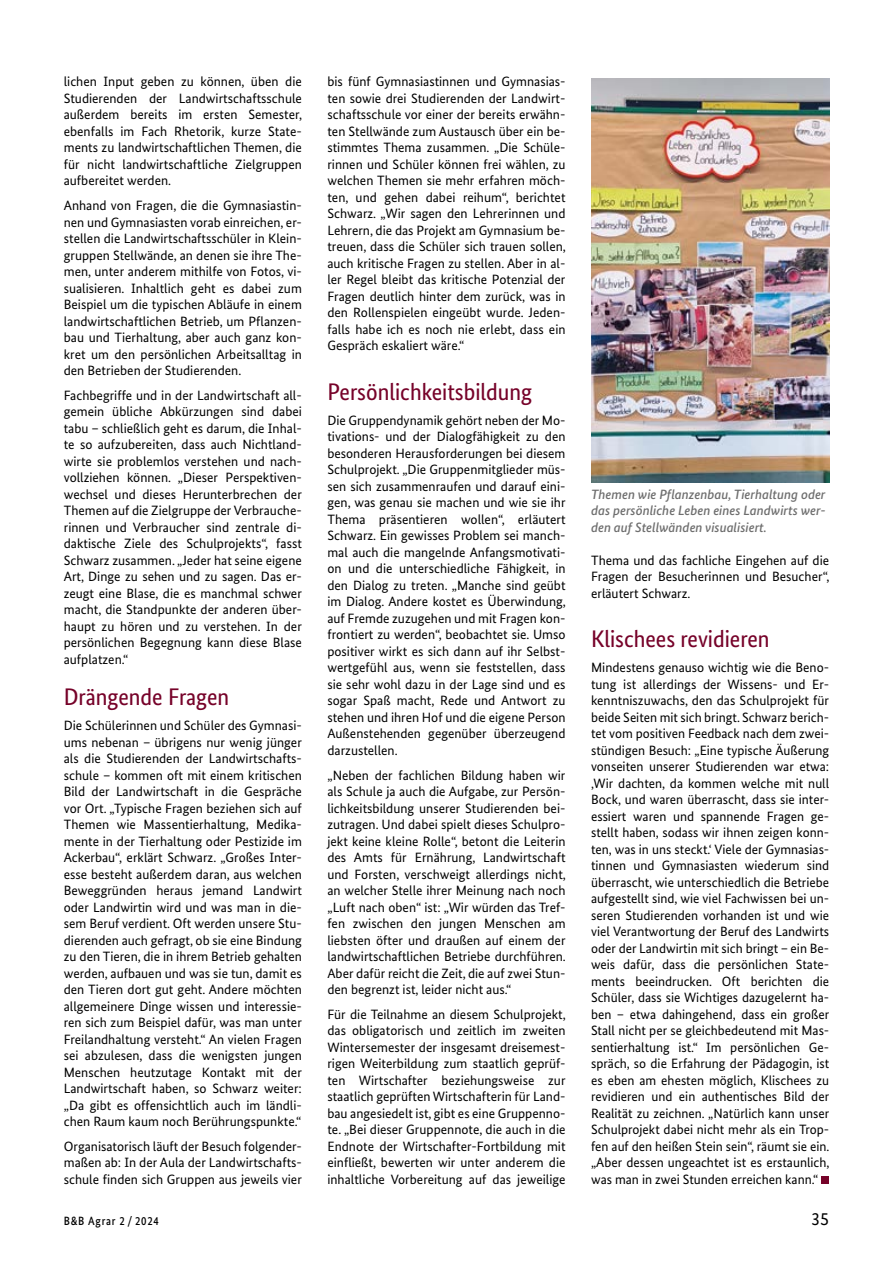
<style>
.page{position:relative;width:893px;height:1263px;background:#fff}
.page>*{position:absolute;margin:0;border:0;box-sizing:border-box;transform-origin:0 0}
.t1{font:24px "Bundes Sans Cond";color:#760229;scale:1.05 1}
.t2{font:18px "Bundes Sans";color:#000}
.t3{font:13.5px/16.5px "Bundes Sans";color:#000;text-align:justify}
.t4{font:italic 500 13.5px/16.5px "Bundes Sans";color:#6e6e6e;text-align:justify}
.t5{font:500 12px "Bundes Sans";letter-spacing:.07em;color:#000;scale:.9 1}
</style>
<div class="page">
<img style="left:591px;top:78px;width:238px;height:404px">
<div style="left:821px;top:1176px;width:8px;height:8px;background:#760229"></div>
<p class="t3" style="left:64px;top:73px;width:240px">lichen Input geben zu können, üben die Studierenden der Landwirtschaftsschule außerdem bereits im ersten Semester, ebenfalls im Fach Rhetorik, kurze State&shy;ments zu landwirtschaftlichen Themen, die für nicht landwirtschaftliche Zielgruppen aufbereitet werden.</p>
<p class="t3" style="left:64px;top:197px;width:240px">Anhand von Fragen, die die Gymnasiastin&shy;nen und Gymnasiasten vorab einreichen, er&shy;stellen die Landwirtschaftsschüler in Klein&shy;gruppen Stellwände, an denen sie ihre The&shy;men, unter anderem mithilfe von Fotos, vi&shy;sualisieren. Inhaltlich geht es dabei zum Beispiel um die typischen Abläufe in einem landwirtschaftlichen Betrieb, um Pflanzen&shy;bau und Tierhaltung, aber auch ganz kon&shy;kret um den persönlichen Arbeitsalltag in den Betrieben der Studierenden.</p>
<p class="t3" style="left:64px;top:387px;width:240px">Fachbegriffe und in der Landwirtschaft all&shy;gemein übliche Abkürzungen sind dabei tabu – schließlich geht es darum, die Inhal&shy;te so aufzubereiten, dass auch Nichtland&shy;wirte sie problemlos verstehen und nach&shy;vollziehen können. „Dieser Perspektiven&shy;wechsel und dieses Herunterbrechen der Themen auf die Zielgruppe der Verbrauche&shy;rinnen und Verbraucher sind zentrale di&shy;daktische Ziele des Schulprojekts“, fasst Schwarz zusammen. „Jeder hat seine eigene Art, Dinge zu sehen und zu sagen. Das er&shy;zeugt eine Blase, die es manchmal schwer macht, die Standpunkte der anderen über&shy;haupt zu hören und zu verstehen. In der persönlichen Begegnung kann diese Blase aufplatzen.“</p>
<h1 class="t1" style="left:64px;top:683px;width:159px">Drängende Fragen</h1>
<p class="t3" style="left:64px;top:717px;width:240px">Die Schülerinnen und Schüler des Gymnasi&shy;ums nebenan – übrigens nur wenig jünger als die Studierenden der Landwirtschafts&shy;schule – kommen oft mit einem kritischen Bild der Landwirtschaft in die Gespräche vor Ort. „Typische Fragen beziehen sich auf Themen wie Massentierhaltung, Medika&shy;mente in der Tierhaltung oder Pestizide im Ackerbau“, erklärt Schwarz. „Großes Inter&shy;esse besteht außerdem daran, aus welchen Beweggründen heraus jemand Landwirt oder Landwirtin wird und was man in die&shy;sem Beruf verdient. Oft werden unsere Stu&shy;dierenden auch gefragt, ob sie eine Bindung zu den Tieren, die in ihrem Betrieb gehalten werden, aufbauen und was sie tun, damit es den Tieren dort gut geht. Andere möchten allgemeinere Dinge wissen und interessie&shy;ren sich zum Beispiel dafür, was man unter Freilandhaltung versteht.“ An vielen Fragen sei abzulesen, dass die wenigsten jungen Menschen heutzutage Kontakt mit der Landwirtschaft haben, so Schwarz weiter: „Da gibt es offensichtlich auch im ländli&shy;chen Raum kaum noch Berührungspunkte.“</p>
<p class="t3" style="left:64px;top:1138px;width:240px">Organisatorisch läuft der Besuch folgender&shy;maßen ab: In der Aula der Landwirtschafts&shy;schule finden sich Gruppen aus jeweils vier</p>
<p class="t3" style="left:327px;top:73px;width:240px">bis fünf Gymnasiastinnen und Gymnasias&shy;ten sowie drei Studierenden der Landwirt&shy;schaftsschule vor einer der bereits erwähn&shy;ten Stellwände zum Austausch über ein be&shy;stimmtes Thema zusammen. „Die Schüle&shy;rinnen und Schüler können frei wählen, zu welchen Themen sie mehr erfahren möch&shy;ten, und gehen dabei reihum“, berichtet Schwarz. „Wir sagen den Lehrerinnen und Lehrern, die das Projekt am Gymnasium be&shy;treuen, dass die Schüler sich trauen sollen, auch kritische Fragen zu stellen. Aber in al&shy;ler Regel bleibt das kritische Potenzial der Fragen deutlich hinter dem zurück, was in den Rollenspielen eingeübt wurde. Jeden&shy;falls habe ich es noch nie erlebt, dass ein Gespräch eskaliert wäre.“</p>
<h1 class="t1" style="left:327px;top:378px;width:197px">Persönlichkeitsbildung</h1>
<p class="t3" style="left:327px;top:412px;width:240px">Die Gruppendynamik gehört neben der Mo&shy;tivations- und der Dialogfähigkeit zu den besonderen Herausforderungen bei diesem Schulprojekt. „Die Gruppenmitglieder müs&shy;sen sich zusammenraufen und darauf eini&shy;gen, was genau sie machen und wie sie ihr Thema präsentieren wollen“, erläutert Schwarz. Ein gewisses Problem sei manch&shy;mal auch die mangelnde Anfangsmotivati&shy;on und die unterschiedliche Fähigkeit, in den Dialog zu treten. „Manche sind geübt im Dialog. Andere kostet es Überwindung, auf Fremde zuzugehen und mit Fragen kon&shy;frontiert zu werden“, beobachtet sie. Umso positiver wirkt es sich dann auf ihr Selbst&shy;wertgefühl aus, wenn sie feststellen, dass sie sehr wohl dazu in der Lage sind und es sogar Spaß macht, Rede und Antwort zu stehen und ihren Hof und die eigene Person Außenstehenden gegenüber überzeugend darzustellen.</p>
<p class="t3" style="left:327px;top:766px;width:240px">„Neben der fachlichen Bildung haben wir als Schule ja auch die Aufgabe, zur Persön&shy;lichkeitsbildung unserer Studierenden bei&shy;zutragen. Und dabei spielt dieses Schulpro&shy;jekt keine kleine Rolle“, betont die Leiterin des Amts für Ernährung, Landwirtschaft und Forsten, verschweigt allerdings nicht, an welcher Stelle ihrer Meinung nach noch „Luft nach oben“ ist: „Wir würden das Tref&shy;fen zwischen den jungen Menschen am liebsten öfter und draußen auf einem der landwirtschaftlichen Betriebe durchführen.<br>Aber dafür reicht die Zeit, die auf zwei Stun&shy;den begrenzt ist, leider nicht aus.“</p>
<p class="t3" style="left:327px;top:1006px;width:240px">Für die Teilnahme an diesem Schulprojekt, das obligatorisch und zeitlich im zweiten Wintersemester der insgesamt dreisemest&shy;rigen Weiterbildung zum staatlich geprüf&shy;ten Wirtschafter beziehungsweise zur staatlich geprüften Wirtschafterin für Land&shy;bau angesiedelt ist, gibt es eine Gruppenno&shy;te. „Bei dieser Gruppennote, die auch in die Endnote der Wirtschafter-Fortbildung mit einfließt, bewerten wir unter anderem die inhaltliche Vorbereitung auf das jeweilige</p>
<p class="t4" style="left:591px;top:486px;width:236px">Themen wie Pflanzenbau, Tierhaltung oder das persönliche Leben eines Landwirts wer&shy;den auf Stellwänden visualisiert.</p>
<p class="t3" style="left:591px;top:552px;width:240px">Thema und das fachliche Eingehen auf die Fragen der Besucherinnen und Besucher“, erläutert Schwarz.</p>
<h1 class="t1" style="left:591px;top:626px;width:172px">Klischees revidieren</h1>
<p class="t3" style="left:591px;top:659px;width:240px">Mindestens genauso wichtig wie die Beno&shy;tung ist allerdings der Wissens- und Er&shy;kenntniszuwachs, den das Schulprojekt für beide Seiten mit sich bringt. Schwarz berich&shy;tet vom positiven Feedback nach dem zwei&shy;stündigen Besuch: „Eine typische Äußerung vonseiten unserer Studierenden war etwa: ‚Wir dachten, da kommen welche mit null Bock, und waren überrascht, dass sie inter&shy;essiert waren und spannende Fragen ge&shy;stellt haben, sodass wir ihnen zeigen konn&shy;ten, was in uns steckt.‘ Viele der Gymnasias&shy;tinnen und Gymnasiasten wiederum sind überrascht, wie unterschiedlich die Betriebe aufgestellt sind, wie viel Fachwissen bei un&shy;seren Studierenden vorhanden ist und wie viel Verantwortung der Beruf des Landwirts oder der Landwirtin mit sich bringt – ein Be&shy;weis dafür, dass die persönlichen State&shy;ments beeindrucken. Oft berichten die Schüler, dass sie Wichtiges dazugelernt ha&shy;ben – etwa dahingehend, dass ein großer Stall nicht per se gleichbedeutend mit Mas&shy;sentierhaltung ist.“ Im persönlichen Ge&shy;spräch, so die Erfahrung der Pädagogin, ist es eben am ehesten möglich, Klischees zu revidieren und ein authentisches Bild der Realität zu zeichnen. „Natürlich kann unser Schulprojekt dabei nicht mehr als ein Trop&shy;fen auf den heißen Stein sein“, räumt sie ein. „Aber dessen ungeachtet ist es erstaunlich, was man in zwei Stunden erreichen kann.“</p>
<p class="t5" style="left:64px;top:1213px;width:107px">B&amp;B Agrar 2 / 2024</p>
<h2 class="t2" style="left:811px;top:1208px;width:19px">35</h2>
</div>
